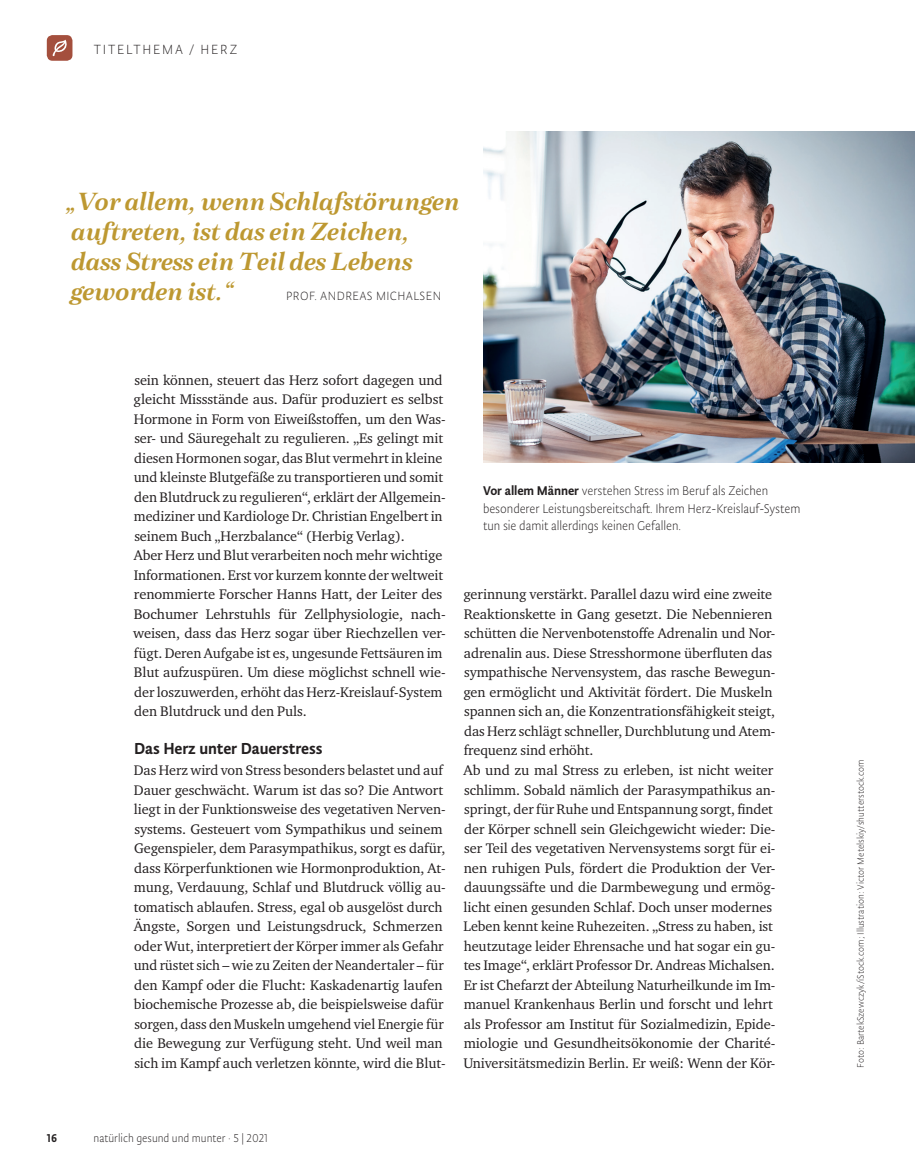
<style>
.page{position:relative;width:915px;height:1170px;background:#fff}
.page>*{position:absolute;margin:0;border:0;box-sizing:border-box;transform-origin:0 0}
.t1{font:italic 600 24px/30px "Morison";letter-spacing:-.005em;color:#bd9831}
.t2{font:500 18px "Tempera Std";letter-spacing:-.005em;color:#231f20}
.t3{font:300 15px "Tempera Std";letter-spacing:.12em;color:#231f20}
.t4{font:14.25px/19.5px "Charter ITC Pro";letter-spacing:-.005em;color:#231f20}
.t5{font:300 14.25px/17.2px "Tempera Std";letter-spacing:-.005em;color:#231f20}
.t6{font:300 13.5px "Tempera Std";letter-spacing:.03em;color:#231f20}
.t7{font:300 12.75px "Tempera Std";color:#231f20}
.t8{font:500 12.75px "Tempera Std";color:#231f20}
.t9{font:300 10.5px "Tempera Std";color:#231f20}
.s1{font-weight:500}
</style>
<div class="page">
<svg style="left:47px;top:35px;width:25px;height:26px"></svg>
<img style="left:483px;top:131px;width:431px;height:332px">
<p class="t3" style="left:94px;top:41px;width:145px">TITELTHEMA / HERZ</p>
<h1 class="t1" style="left:66px;top:186px;width:395px">„Vor allem, wenn Schlafstörungen auftreten, ist das ein Zeichen, dass Stress ein Teil des Lebens geworden ist.“</h1>
<p class="t6" style="left:286px;top:288px;width:156px">PROF. ANDREAS MICHALSEN</p>
<p class="t4" style="left:133px;top:370px;width:314px">sein können, steuert das Herz sofort dagegen und gleicht Missstände aus. Dafür produziert es selbst Hormone in Form von Eiweißstoffen, um den Was&shy;ser- und Säuregehalt zu regulieren. „Es gelingt mit diesen Hormonen sogar, das Blut vermehrt in kleine und kleinste Blutgefäße zu transportieren und somit den Blutdruck zu regulieren“, erklärt der Allgemein&shy;mediziner und Kardiologe Dr. Christian Engelbert in seinem Buch „Herzbalance“ (Herbig Verlag).<br>Aber Herz und Blut verarbeiten noch mehr wichtige Informationen. Erst vor kurzem konnte der weltweit renommierte Forscher Hanns Hatt, der Leiter des Bochumer Lehrstuhls für Zellphysiologie, nach&shy;weisen, dass das Herz sogar über Riechzellen ver&shy;fügt. Deren Aufgabe ist es, ungesunde Fettsäuren im Blut aufzuspüren. Um diese möglichst schnell wie&shy;der loszuwerden, erhöht das Herz-Kreislauf-System den Blutdruck und den Puls.</p>
<p class="t2" style="left:134px;top:738px;width:190px">Das Herz unter Dauerstress</p>
<p class="t4" style="left:134px;top:760px;width:313px">Das Herz wird von Stress besonders belastet und auf Dauer geschwächt. Warum ist das so? Die Antwort liegt in der Funktionsweise des vegetativen Nerven&shy;systems. Gesteuert vom Sympathikus und seinem Gegenspieler, dem Parasympathikus, sorgt es dafür, dass Körperfunktionen wie Hormonproduktion, At&shy;mung, Verdauung, Schlaf und Blutdruck völlig au&shy;tomatisch ablaufen. Stress, egal ob ausgelöst durch Ängste, Sorgen und Leistungsdruck, Schmerzen oder Wut, interpretiert der Körper immer als Gefahr und rüstet sich – wie zu Zeiten der Neandertaler – für den Kampf oder die Flucht: Kaskadenartig laufen biochemische Prozesse ab, die beispielsweise dafür sorgen, dass den Muskeln umgehend viel Energie für die Bewegung zur Verfügung steht. Und weil man sich im Kampf auch verletzen könnte, wird die Blut-</p>
<p class="t5" style="left:483px;top:482px;width:319px"><span class="s1">Vor allem Männer</span> verstehen Stress im Beruf als Zeichen besonderer Leistungsbereitschaft. Ihrem Herz-Kreislauf-System tun sie damit allerdings keinen Gefallen.</p>
<p class="t4" style="left:463px;top:584px;width:313px">gerinnung verstärkt. Parallel dazu wird eine zweite Reaktionskette in Gang gesetzt. Die Nebennieren schütten die Nervenbotenstoffe Adrenalin und Nor&shy;adrenalin aus. Diese Stresshormone überfluten das sympathische Nervensystem, das rasche Bewegun&shy;gen ermöglicht und Aktivität fördert. Die Muskeln spannen sich an, die Konzentrationsfähigkeit steigt, das Herz schlägt schneller, Durchblutung und Atem&shy;frequenz sind erhöht.<br>Ab und zu mal Stress zu erleben, ist nicht weiter schlimm. Sobald nämlich der Parasympathikus an&shy;springt, der für Ruhe und Entspannung sorgt, findet der Körper schnell sein Gleichgewicht wieder: Die&shy;ser Teil des vegetativen Nervensystems sorgt für ei&shy;nen ruhigen Puls, fördert die Produktion der Ver&shy;dauungssäfte und die Darmbewegung und ermög&shy;licht einen gesunden Schlaf. Doch unser modernes Leben kennt keine Ruhezeiten. „Stress zu haben, ist heutzutage leider Ehrensache und hat sogar ein gu&shy;tes Image“, erklärt Professor Dr. Andreas Michalsen.<br>Er ist Chefarzt der Abteilung Naturheilkunde im Im&shy;manuel Krankenhaus Berlin und forscht und lehrt als Professor am Institut für Sozialmedizin, Epide&shy;miologie und Gesundheitsökonomie der Charité-Universitätsmedizin Berlin. Er weiß: Wenn der Kör-</p>
<p class="t8" style="left:47px;top:1130px;width:12px">16</p>
<p class="t7" style="left:94px;top:1130px;width:176px">natürlich gesund und munter · 5 | 2021</p>
<p class="t9" style="left:854px;top:1067px;width:310px;rotate:-90deg">Foto: BartekSzewczyk/iStock.com; Illustration: Victor Metelskiy/shutterstock.com</p>
</div>
